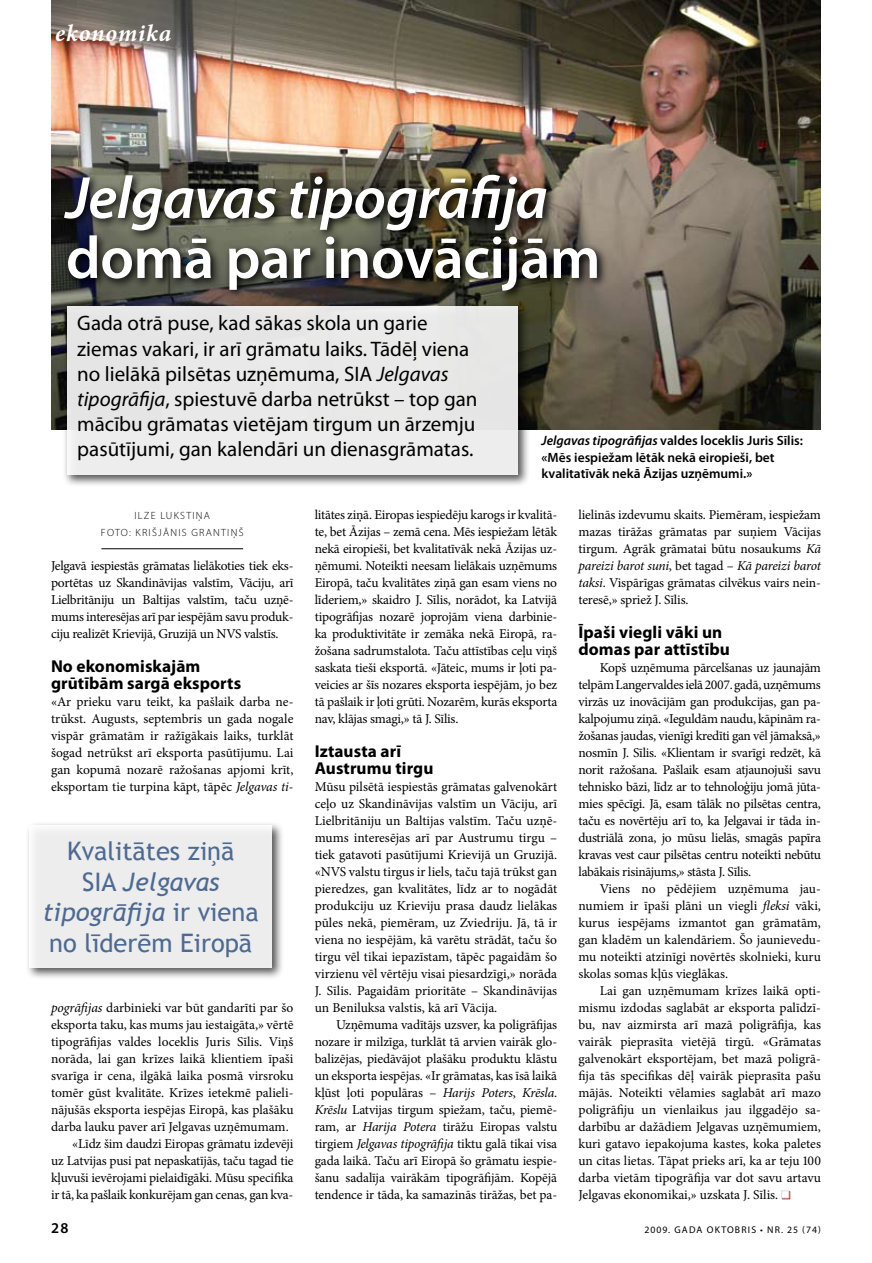
<style>
.page{position:relative;width:872px;height:1263px;background:#fff}
.page>*{position:absolute;margin:0;border:0;box-sizing:border-box;transform-origin:0 0}
.t1{font:italic 600 60px "Myriad Pro";letter-spacing:-.01em;color:#fff}
.t2{font:600 60px "Myriad Pro";letter-spacing:-.01em;color:#fff}
.t3{font:25.5px/30.6px "Trebuchet MS";color:#4d6d9b;text-align:center}
.t4{font:italic 700 24px "Minion Pro";letter-spacing:.035em;color:#fff}
.t5{font:21px/25.2px "Myriad Pro";color:#000}
.t6{font:700 17.25px/17px "Myriad Pro";letter-spacing:.005em;color:#000}
.t7{font:600 15px "Myriad Pro";color:#000}
.t8{font:13.5px/17px "Minion Pro";letter-spacing:-.01em;color:#000;text-align:justify}
.t9{font:600 13.5px/16.5px "Myriad Pro";color:#000}
.t10{font:300 10.5px/17px "Myriad Pro";letter-spacing:.12em;color:#000;text-align:center}
.t11{font:9.75px "Myriad Pro";letter-spacing:.12em;color:#000}
.s1{font-style:italic}
</style>
<div class="page">
<hr style="left:101px;top:548px;width:142px;height:1px;background:#000">
<svg style="left:782px;top:1191px;width:8px;height:8px"></svg>
<div style="left:781px;top:1190px;width:8px;height:8px;background:#fff;border:1px solid #d9dada"></div>
<img style="left:51px;top:0;width:770px;height:429px">
<svg style="left:59px;top:169px;width:639px;height:173px"></svg>
<div style="left:26px;top:821px;width:278px;height:166px;background:#000;opacity:.67"></div>
<div style="left:30px;top:825px;width:242px;height:143px;background:#ededed"></div>
<div style="left:63px;top:303px;width:473px;height:190px;background:#000;opacity:.67"></div>
<div style="left:67px;top:307px;width:450px;height:168px;background:#e9e9e9"></div>
<h3 class="t4" style="left:55px;top:16px;width:117px">ekonomika</h3>
<h1 class="t1" style="left:66px;top:160px;width:483px">Jelgavas tipogrāfija</h1>
<h1 class="t2" style="left:66px;top:220px;width:536px">domā par inovācijām</h1>
<p class="t5" style="left:77px;top:310px;width:402px">Gada otrā puse, kad sākas skola un garie ziemas vakari, ir arī grāmatu laiks. Tādēļ viena no lielākā pilsētas uzņēmuma, SIA <span class="s1">Jelgavas tipogrāfija</span>, spiestuvē darba netrūkst – top gan mācību grāmatas vietējam tirgum un ārzemju pasūtījumi, gan kalendāri un dienasgrāmatas.</p>
<p class="t9" style="left:541px;top:432px;width:263px"><span class="s1">Jelgavas tipogrāfijas</span> valdes loceklis Juris Sīlis: «Mēs iespiežam lētāk nekā eiropieši, bet kvalitatīvāk nekā Āzijas uzņēmumi.»</p>
<p class="t10" style="left:101px;top:507px;width:144px">I LZE LUKS TIŅA<br>FOTO: KRIŠJĀNIS GRANTIŅŠ</p>
<p class="t8" style="left:51px;top:557px;width:244px">Jelgavā iespiestās grāmatas lielākoties tiek eks&shy;portētas uz Skandināvijas valstīm, Vāciju, arī Lielbritāniju un Baltijas valstīm, taču uzņē&shy;mums interesējas arī par iespējām savu produk&shy;ciju realizēt Krievijā, Gruzijā un NVS valstīs.</p>
<p class="t6" style="left:51px;top:657px;width:192px">No ekonomiskajām grūtībām sargā eksports</p>
<p class="t8" style="left:51px;top:693px;width:244px">«Ar prieku varu teikt, ka pašlaik darba ne&shy;trūkst. Augusts, septembris un gada nogale vispār grāmatām ir ražīgākais laiks, turklāt šogad netrūkst arī eksporta pasūtījumu. Lai gan kopumā nozarē ražošanas apjomi krīt, eksportam tie turpina kāpt, tāpēc <span class="s1">Jelgavas ti-</span></p>
<h2 class="t3" style="left:43px;top:836px;width:217px">Kvalitātes ziņā<br>SIA <span class="s1">Jelgavas tipogrāfija</span> ir viena no līderēm Eiropā</h2>
<p class="t8" style="left:51px;top:999px;width:244px"><span class="s1">pogrāfijas</span> darbinieki var būt gandarīti par šo</p>
<p class="t8" style="left:51px;top:1016px;width:244px">eksporta taku, kas mums jau iestaigāta,» vērtē</p>
<p class="t8" style="left:51px;top:1033px;width:244px">tipogrāfijas valdes loceklis Juris Sīlis. Viņš</p>
<p class="t8" style="left:51px;top:1050px;width:244px">norāda, lai gan krīzes laikā klientiem īpaši</p>
<p class="t8" style="left:51px;top:1067px;width:244px">svarīga ir cena, ilgākā laika posmā virsroku</p>
<p class="t8" style="left:51px;top:1084px;width:244px">tomēr gūst kvalitāte. Krīzes ietekmē palieli-</p>
<p class="t8" style="left:51px;top:1101px;width:244px">nājušās eksporta iespējas Eiropā, kas plašāku</p>
<p class="t8" style="left:51px;top:1118px;width:239px">darba lauku paver arī Jelgavas uzņēmumam.</p>
<p class="t8" style="left:72px;top:1135px;width:223px">«Līdz šim daudzi Eiropas grāmatu izdevēji</p>
<p class="t8" style="left:51px;top:1152px;width:244px">uz Latvijas pusi pat nepaskatījās, taču tagad tie</p>
<p class="t8" style="left:51px;top:1169px;width:244px">kļuvuši ievērojami pielaidīgāki. Mūsu specifika</p>
<p class="t8" style="left:51px;top:1186px;width:244px">ir tā, ka pašlaik konkurējam gan cenas, gan kva-</p>
<p class="t8" style="left:315px;top:506px;width:244px">litātes ziņā. Eiropas iespiedēju karogs ir kvalitā&shy;te, bet Āzijas – zemā cena. Mēs iespiežam lētāk nekā eiropieši, bet kvalitatīvāk nekā Āzijas uz&shy;ņēmumi. Noteikti neesam lielākais uzņēmums Eiropā, taču kvalitātes ziņā gan esam viens no līderiem,» skaidro J. Sīlis, norādot, ka Latvijā tipogrāfijas nozarē joprojām viena darbinie&shy;ka produktivitāte ir zemāka nekā Eiropā, ra&shy;žošana sadrumstalota. Taču attīstības ceļu viņš saskata tieši eksportā. «Jāteic, mums ir ļoti pa&shy;veicies ar šīs nozares eksporta iespējām, jo bez tā pašlaik ir ļoti grūti. Nozarēm, kurās eksporta nav, klājas smagi,» tā J. Sīlis.</p>
<p class="t6" style="left:315px;top:742px;width:120px">Iztausta arī<br>Austrumu tirgu</p>
<p class="t8" style="left:315px;top:778px;width:244px">Mūsu pilsētā iespiestās grāmatas galvenokārt ceļo uz Skandināvijas valstīm un Vāciju, arī Lielbritāniju un Baltijas valstīm. Taču uzņē&shy;mums interesējas arī par Austrumu tirgu – tiek gatavoti pasūtījumi Krievijā un Gruzijā. «NVS valstu tirgus ir liels, taču tajā trūkst gan pieredzes, gan kvalitātes, līdz ar to nogādāt produkciju uz Krieviju prasa daudz lielākas pūles nekā, piemēram, uz Zviedriju. Jā, tā ir viena no iespējām, kā varētu strādāt, taču šo tirgu vēl tikai iepazīstam, tāpēc pagaidām šo virzienu vēl vērtēju visai piesardzīgi,» norāda J. Sīlis. Pagaidām prioritāte – Skandināvijas un Beniluksa valstis, kā arī Vācija.</p>
<p class="t8" style="left:315px;top:1016px;width:244px;text-indent:21px">Uzņēmuma vadītājs uzsver, ka poligrāfijas nozare ir milzīga, turklāt tā arvien vairāk glo&shy;balizējas, piedāvājot plašāku produktu klāstu un eksporta iespējas. «Ir grāmatas, kas īsā laikā kļūst ļoti populāras – <span class="s1">Harijs Poters</span>, <span class="s1">Krēsla</span>.<br><span class="s1">Krēslu</span> Latvijas tirgum spiežam, taču, piemē&shy;ram, ar <span class="s1">Harija Potera</span> tirāžu Eiropas valstu tirgiem <span class="s1">Jelgavas tipogrāfija</span> tiktu galā tikai visa gada laikā. Taču arī Eiropā šo grāmatu iespie&shy;šanu sadalīja vairākām tipogrāfijām. Kopējā tendence ir tāda, ka samazinās tirāžas, bet pa-</p>
<p class="t8" style="left:578px;top:506px;width:244px">lielinās izdevumu skaits. Piemēram, iespiežam mazas tirāžas grāmatas par suņiem Vācijas tirgum. Agrāk grāmatai būtu nosaukums <span class="s1">Kā pareizi barot suni</span>, bet tagad – <span class="s1">Kā pareizi barot taksi</span>. Vispārīgas grāmatas cilvēkus vairs nein&shy;teresē,» spriež J. Sīlis.</p>
<p class="t6" style="left:578px;top:623px;width:153px">Īpaši viegli vāki un domas par attīstību</p>
<p class="t8" style="left:578px;top:659px;width:244px;text-indent:21px">Kopš uzņēmuma pārcelšanas uz jaunajām telpām Langervaldes ielā 2007. gadā, uzņēmums virzās uz inovācijām gan produkcijas, gan pa&shy;kalpojumu ziņā. «Ieguldām naudu, kāpinām ra&shy;žošanas jaudas, vienīgi kredīti gan vēl jāmaksā,» nosmīn J. Sīlis. «Klientam ir svarīgi redzēt, kā norit ražošana. Pašlaik esam atjaunojuši savu tehnisko bāzi, līdz ar to tehnoloģiju jomā jūta&shy;mies spēcīgi. Jā, esam tālāk no pilsētas centra, taču es novērtēju arī to, ka Jelgavai ir tāda in&shy;dustriālā zona, jo mūsu lielās, smagās papīra kravas vest caur pilsētas centru noteikti nebūtu labākais risinājums,» stāsta J. Sīlis.</p>
<p class="t8" style="left:578px;top:880px;width:244px;text-indent:21px">Viens no pēdējiem uzņēmuma jau&shy;numiem ir īpaši plāni un viegli <span class="s1">fleksi</span> vāki, kurus iespējams izmantot gan grāmatām, gan kladēm un kalendāriem. Šo jaunievedu&shy;mu noteikti atzinīgi novērtēs skolnieki, kuru skolas somas kļūs vieglākas.</p>
<p class="t8" style="left:578px;top:982px;width:244px;text-indent:21px">Lai gan uzņēmumam krīzes laikā opti&shy;mismu izdodas saglabāt ar eksporta palīdzī&shy;bu, nav aizmirsta arī mazā poligrāfija, kas vairāk pieprasīta vietējā tirgū. «Grāmatas galvenokārt eksportējam, bet mazā poligrā&shy;fija tās specifikas dēļ vairāk pieprasīta pašu mājās. Noteikti vēlamies saglabāt arī mazo poligrāfiju un vienlaikus jau ilggadējo sa&shy;darbību ar dažādiem Jelgavas uzņēmumiem, kuri gatavo iepakojuma kastes, koka paletes un citas lietas. Tāpat prieks arī, ka ar teju 100 darba vietām tipogrāfija var dot savu artavu Jelgavas ekonomikai,» uzskata J. Sīlis.</p>
<p class="t7" style="left:51px;top:1218px;width:19px">28</p>
<p class="t11" style="left:644px;top:1224px;width:178px">2009. gada oktobriS • Nr. 25 (74)</p>
</div>
